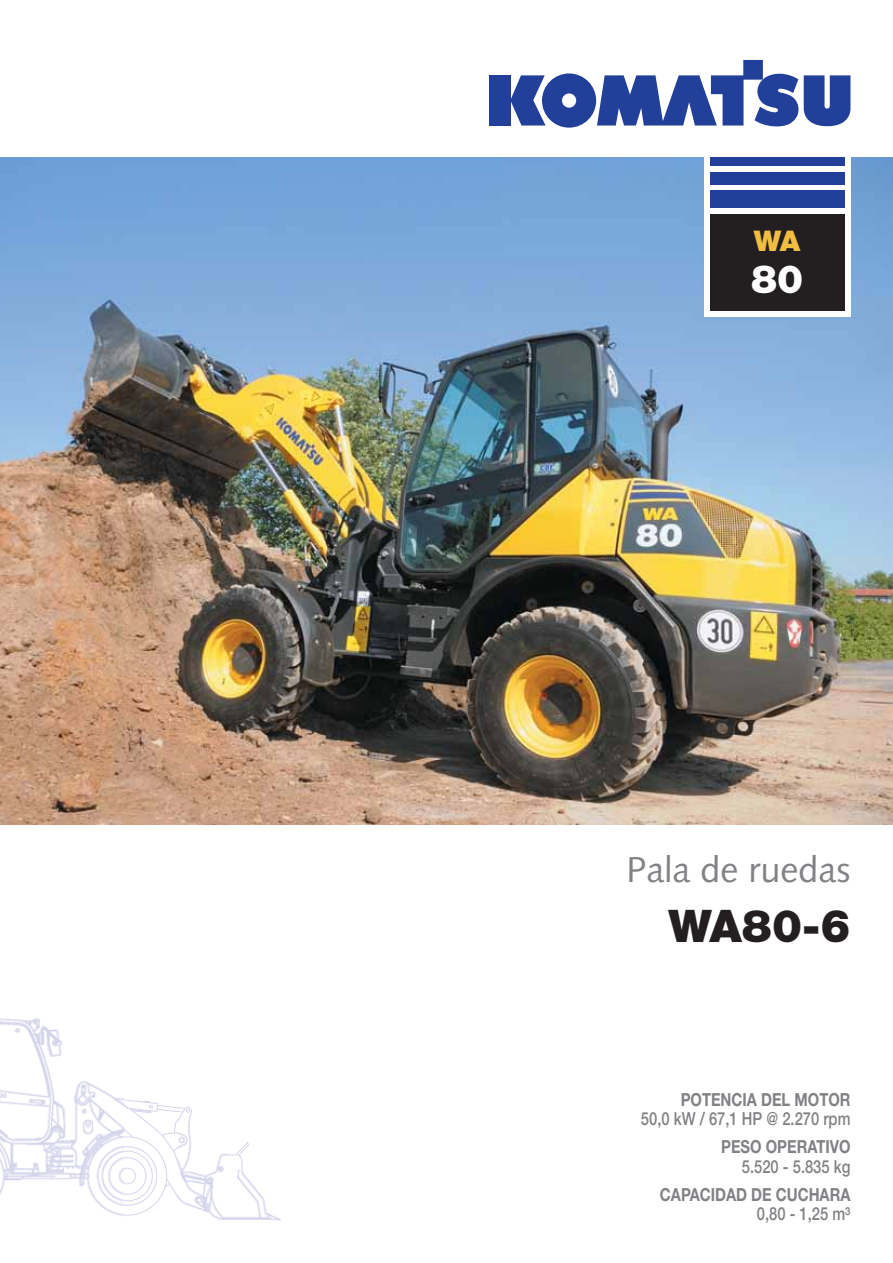
<style>
.page{position:relative;width:893px;height:1263px;background:#fff}
.page>*{position:absolute;margin:0;border:0;box-sizing:border-box;transform-origin:0 0}
.t1{font:900 45px "Helvetica Neue LT Pro";color:#231f20}
.t2{font:900 39px "Helvetica Neue LT Pro";color:#fff}
.t3{font:36px "Syntax LTCE";color:#808285}
.t4{font:900 28.5px "Helvetica Neue LT Pro";color:#f1be41}
.t5{font:700 18px "Helvetica Neue LT Pro";color:#808285;scale:.82 1}
.t6{font:500 18px "Helvetica Neue LT Pro";color:#808285;scale:.82 1}
</style>
<div class="page">
<div style="left:489px;top:75px;width:21px;height:51px;background:#223f9a"></div>
<svg style="left:510px;top:60px;width:340px;height:68px"></svg>
<img style="left:0;top:157px;width:893px;height:668px">
<div style="left:704px;top:153px;width:146px;height:163px;background:#fff"></div>
<div style="left:710px;top:214px;width:134px;height:96px;background:#231f20"></div>
<div style="left:710px;top:191px;width:134px;height:17px;background:#223f9a"></div>
<div style="left:710px;top:172px;width:134px;height:13px;background:#223f9a"></div>
<div style="left:710px;top:157px;width:134px;height:9px;background:#223f9a"></div>
<svg style="left:125px;top:1100px;width:124px;height:116px"></svg>
<img style="left:0;top:1018px;width:72px;height:177px">
<img style="left:72px;top:1081px;width:53px;height:135px">
<img style="left:176px;top:1119px;width:53px;height:101px">
<img style="left:228px;top:1169px;width:53px;height:51px">
<h3 class="t4" style="left:754px;top:231px;width:48px">WA</h3>
<h2 class="t2" style="left:751px;top:266px;width:54px">80</h2>
<h3 class="t3" style="left:626px;top:852px;width:226px">Pala de ruedas</h3>
<h1 class="t1" style="left:669px;top:910px;width:183px">WA80-6</h1>
<p class="t5" style="left:681px;top:1093px;width:209px">POTENCIA DEL MOTOR</p>
<p class="t6" style="left:641px;top:1113px;width:257px">50,0 kW / 67,1 HP @ 2.270 rpm</p>
<p class="t5" style="left:721px;top:1141px;width:159px">PESO OPERATIVO</p>
<p class="t6" style="left:742px;top:1160px;width:134px">5.520 - 5.835 kg</p>
<p class="t5" style="left:660px;top:1188px;width:234px">CAPACIDAD DE CUCHARA</p>
<p class="t6" style="left:757px;top:1208px;width:116px">0,80 - 1,25 m³</p>
</div>
